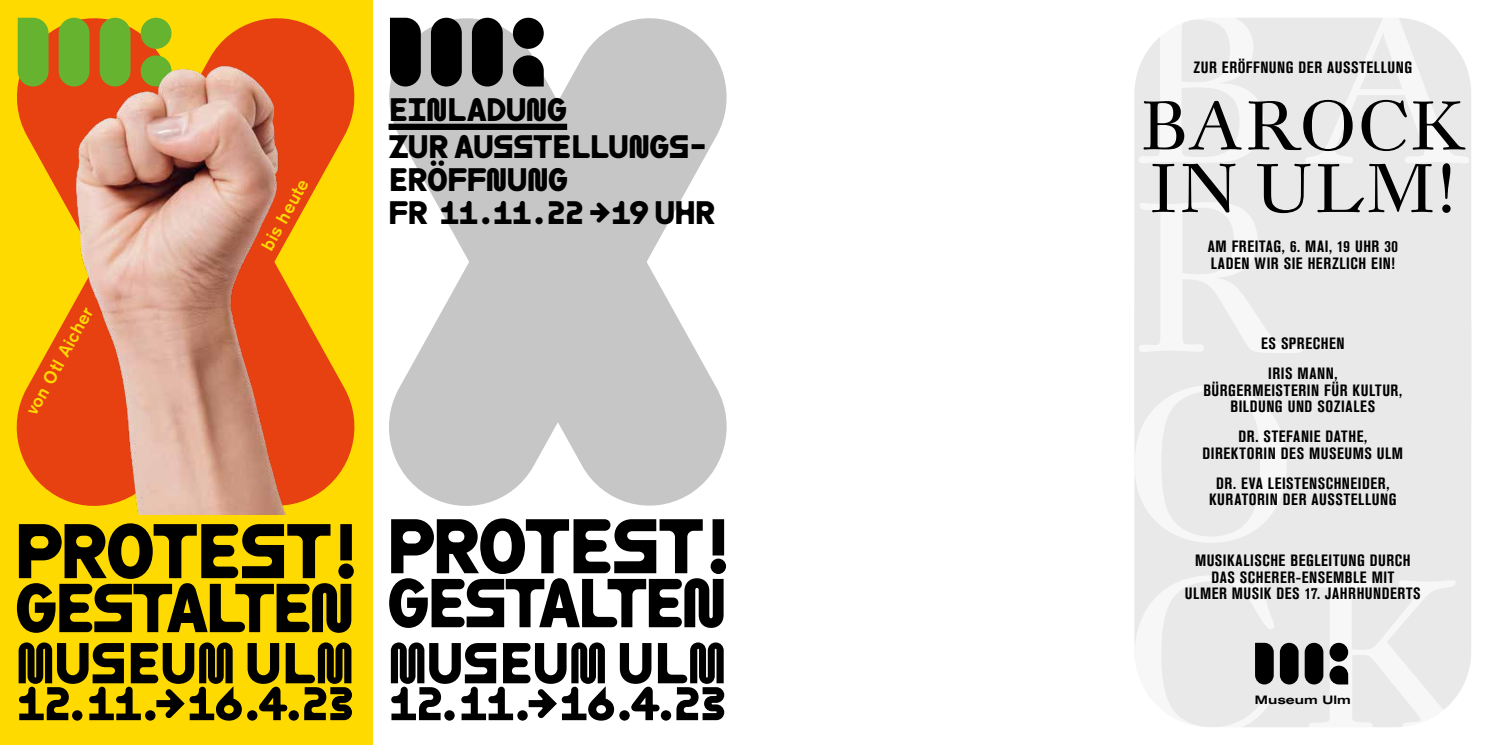
<style>
.page{position:relative;width:1489px;height:745px;background:#fff}
.page>*{position:absolute;margin:0;border:0;box-sizing:border-box;transform-origin:0 0}
.t1{font:67.5px/62.5px "DTL Fleischmann D";letter-spacing:.025em;color:#000}
.t2{font:700 32.5px/37.9px "ABC Maxi Round Mono";letter-spacing:-.015em;color:#000}
.t3{font:700 17.5px "Akzidenz Grotesk";color:#ffda00}
.t4{font:700 16.25px/16.2px "Akzidenz Grot Con BQ";letter-spacing:.035em;color:#000;text-align:center}
.t5{font:500 expanded 12px "Akzidenz Grotesk Pro";letter-spacing:.005em;color:#000}
</style>
<div class="page">
<div style="left:1134px;top:18px;width:336px;height:232px;background:#e9e9e9"></div>
<div style="left:1134px;top:250px;width:336px;height:476px;background:#e9e9e9"></div>
<svg style="left:1304px;top:18px;width:164px;height:145px"></svg>
<svg style="left:1138px;top:18px;width:125px;height:145px"></svg>
<svg style="left:1138px;top:202px;width:164px;height:151px"></svg>
<svg style="left:1134px;top:385px;width:152px;height:157px"></svg>
<div style="left:1304px;top:642px;width:19px;height:42px;background:#000;border-radius:9px"></div>
<div style="left:1279px;top:642px;width:19px;height:42px;background:#000;border-radius:9px"></div>
<svg style="left:1134px;top:575px;width:140px;height:152px"></svg>
<svg style="left:1308px;top:580px;width:162px;height:147px"></svg>
<div style="left:0;top:0;width:372px;height:744px;background:#ffda00"></div>
<img style="left:16px;top:17px;width:339px;height:497px">
<svg style="left:17px;top:523px;width:337px;height:109px"></svg>
<svg style="left:19px;top:642px;width:333px;height:78px"></svg>
<svg style="left:648px;top:355px;width:79px;height:151px;fill:#c6c6c6"></svg>
<svg style="left:388px;top:17px;width:79px;height:151px;fill:#c6c6c6"></svg>
<svg style="left:389px;top:168px;width:259px;height:338px;fill:#c6c6c6"></svg>
<svg style="left:467px;top:17px;width:260px;height:338px;fill:#c6c6c6"></svg>
<div style="left:513px;top:18px;width:30px;height:31px;background:#000;border-radius:50%"></div>
<div style="left:472px;top:18px;width:31px;height:68px;background:#000;border-radius:15px"></div>
<div style="left:431px;top:18px;width:31px;height:68px;background:#000;border-radius:15px"></div>
<svg style="left:390px;top:18px;width:31px;height:68px;background:#0f0f0f"></svg>
<svg style="left:513px;top:55px;width:30px;height:31px"></svg>
<svg style="left:389px;top:518px;width:337px;height:109px"></svg>
<svg style="left:391px;top:642px;width:333px;height:78px"></svg>
<div style="left:388px;top:124px;width:179px;height:6px;background:#000"></div>
<p class="t3" style="left:21px;top:408px;width:121px;rotate:-61deg">von Otl Aicher</p>
<p class="t3" style="left:257px;top:243px;width:80px;rotate:-61deg">bis heute</p>
<h2 class="t2" style="left:388px;top:90px;width:321px">EINLADUNG<br>ZUR AUSSTELLUNGS-</h2>
<h2 class="t2" style="left:388px;top:163px;width:329px;line-height:32.5px">ERÖFFNUNG<br>FR 11.11.22 →19 UHR</h2>
<p class="t4" style="left:1193px;top:59px;width:220px">ZUR ERÖFFNUNG DER AUSSTELLUNG</p>
<h1 class="t1" style="left:1141px;top:95px;width:325px">BAROCK<br>IN ULM!</h1>
<p class="t4" style="left:1207px;top:239px;width:192px;text-align:left">AM FREITAG, 6. MAI, 19 UHR 30<br>LADEN WIR SIE HERZLICH EIN!</p>
<p class="t4" style="left:1260px;top:328px;width:85px;line-height:30.4px">ES SPRECHEN<br>IRIS MANN,</p>
<p class="t4" style="left:1203px;top:382px;width:200px">BÜRGERMEISTERIN FÜR KULTUR,<br>BILDUNG UND SOZIALES</p>
<p class="t4" style="left:1202px;top:428px;width:202px">DR. STEFANIE DATHE,<br>DIREKTORIN DES MUSEUMS ULM</p>
<p class="t4" style="left:1208px;top:475px;width:189px">DR. EVA LEISTENSCHNEIDER,<br>KURATORIN DER AUSSTELLUNG</p>
<p class="t4" style="left:1184px;top:552px;width:237px">MUSIKALISCHE BEGLEITUNG DURCH<br>DAS SCHERER-ENSEMBLE MIT<br>ULMER MUSIK DES 17. JAHRHUNDERTS</p>
<p class="t5" style="left:1254px;top:692px;width:98px">Museum Ulm</p>
</div>
